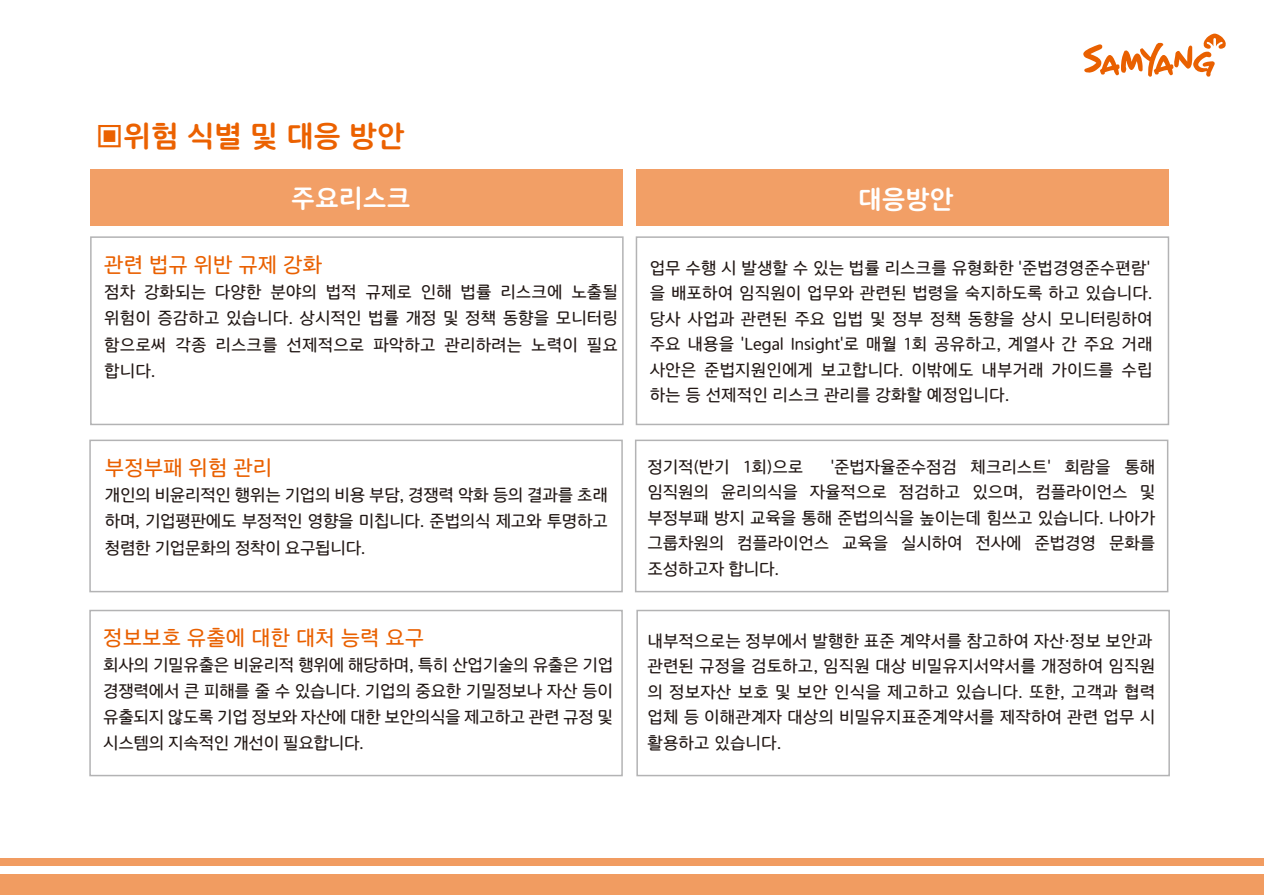
<style>
.page{position:relative;width:1264px;height:895px;background:#fff}
.page>*{position:absolute;margin:0;border:0;box-sizing:border-box;transform-origin:0 0}
.t1{font:29.4px "OT Gulim B";color:#eb6100}
.t2{font:25.35px "OT Gulim B";color:#fff}
.t3{font:20.7px "OT Gulim M";color:#e96000}
.t4{font:16.5px/25.5px "OT Gulim M";color:#221815;text-align:justify}
</style>
<div class="page">
<svg style="left:1083px;top:34px;width:142px;height:43px"></svg>
<div style="left:0;top:874px;width:1263px;height:20px;background:#f19c61"></div>
<div style="left:0;top:858px;width:1263px;height:7px;background:#f19c61"></div>
<div style="left:90px;top:236px;width:533px;height:189px;border:2px solid #b3b3b4"></div>
<div style="left:635px;top:236px;width:534px;height:189px;border:2px solid #b3b3b4"></div>
<div style="left:89px;top:609px;width:533px;height:167px;border:2px solid #b3b3b4"></div>
<div style="left:636px;top:609px;width:533px;height:167px;border:2px solid #b3b3b4"></div>
<div style="left:89px;top:439px;width:533px;height:153px;border:2px solid #b3b3b4"></div>
<div style="left:635px;top:439px;width:533px;height:153px;border:2px solid #b3b3b4"></div>
<div style="left:91px;top:169px;width:532px;height:57px;background:#f29f66"></div>
<div style="left:636px;top:169px;width:532px;height:57px;background:#f29f66"></div>
<h1 class="t1" style="left:96px;top:122px;width:310px">▣위험 식별 및 대응 방안</h1>
<h2 class="t2" style="left:291px;top:185px;width:121px">주요리스크</h2>
<h2 class="t2" style="left:858px;top:187px;width:97px">대응방안</h2>
<p class="t3" style="left:104px;top:254px;width:219px">관련 법규 위반 규제 강화</p>
<p class="t4" style="left:104px;top:279px;width:515px;line-height:26.2px">점차 강화되는 다양한 분야의 법적 규제로 인해 법률 리스크에 노출될 위험이 증감하고 있습니다. 상시적인 법률 개정 및 정책 동향을 모니터링 함으로써 각종 리스크를 선제적으로 파악하고 관리하려는 노력이 필요 합니다.</p>
<p class="t3" style="left:105px;top:457px;width:169px">부정부패 위험 관리</p>
<p class="t4" style="left:105px;top:482px;width:504px;line-height:26.2px">개인의 비윤리적인 행위는 기업의 비용 부담, 경쟁력 악화 등의 결과를 초래 하며, 기업평판에도 부정적인 영향을 미칩니다. 준법의식 제고와 투명하고 청렴한 기업문화의 정착이 요구됩니다.</p>
<p class="t3" style="left:103px;top:627px;width:322px">정보보호 유출에 대한 대처 능력 요구</p>
<p class="t4" style="left:103px;top:652px;width:511px;line-height:26.1px">회사의 기밀유출은 비윤리적 행위에 해당하며, 특히 산업기술의 유출은 기업 경쟁력에서 큰 피해를 줄 수 있습니다. 기업의 중요한 기밀정보나 자산 등이 유출되지 않도록 기업 정보와 자산에 대한 보안의식을 제고하고 관련 규정 및 시스템의 지속적인 개선이 필요합니다.</p>
<p class="t4" style="left:649px;top:255px;width:504px;text-align:left">업무 수행 시 발생할 수 있는 법률 리스크를 유형화한 '준법경영준수편람' 을 배포하여 임직원이 업무와 관련된 법령을 숙지하도록 하고 있습니다. 당사 사업과 관련된 주요 입법 및 정부 정책 동향을 상시 모니터링하여 주요 내용을 'Legal Insight'로 매월 1회 공유하고, 계열사 간 주요 거래 사안은 준법지원인에게 보고합니다. 이밖에도 내부거래 가이드를 수립 하는 등 선제적인 리스크 관리를 강화할 예정입니다.</p>
<p class="t4" style="left:647px;top:454px;width:509px;text-indent:183px">'준법자율준수점검 체크리스트' 회람을 통해 임직원의 윤리의식을 자율적으로 점검하고 있으며, 컴플라이언스 및 부정부패 방지 교육을 통해 준법의식을 높이는데 힘쓰고 있습니다. 나아가 그룹차원의 컴플라이언스 교육을 실시하여 전사에 준법경영 문화를 조성하고자 합니다.</p>
<p class="t4" style="left:647px;top:454px;width:157px">정기적(반기 1회)으로</p>
<p class="t4" style="left:647px;top:628px;width:509px;text-align:left">내부적으로는 정부에서 발행한 표준 계약서를 참고하여 자산·정보 보안과 관련된 규정을 검토하고, 임직원 대상 비밀유지서약서를 개정하여 임직원 의 정보자산 보호 및 보안 인식을 제고하고 있습니다. 또한, 고객과 협력 업체 등 이해관계자 대상의 비밀유지표준계약서를 제작하여 관련 업무 시 활용하고 있습니다.</p>
</div>
